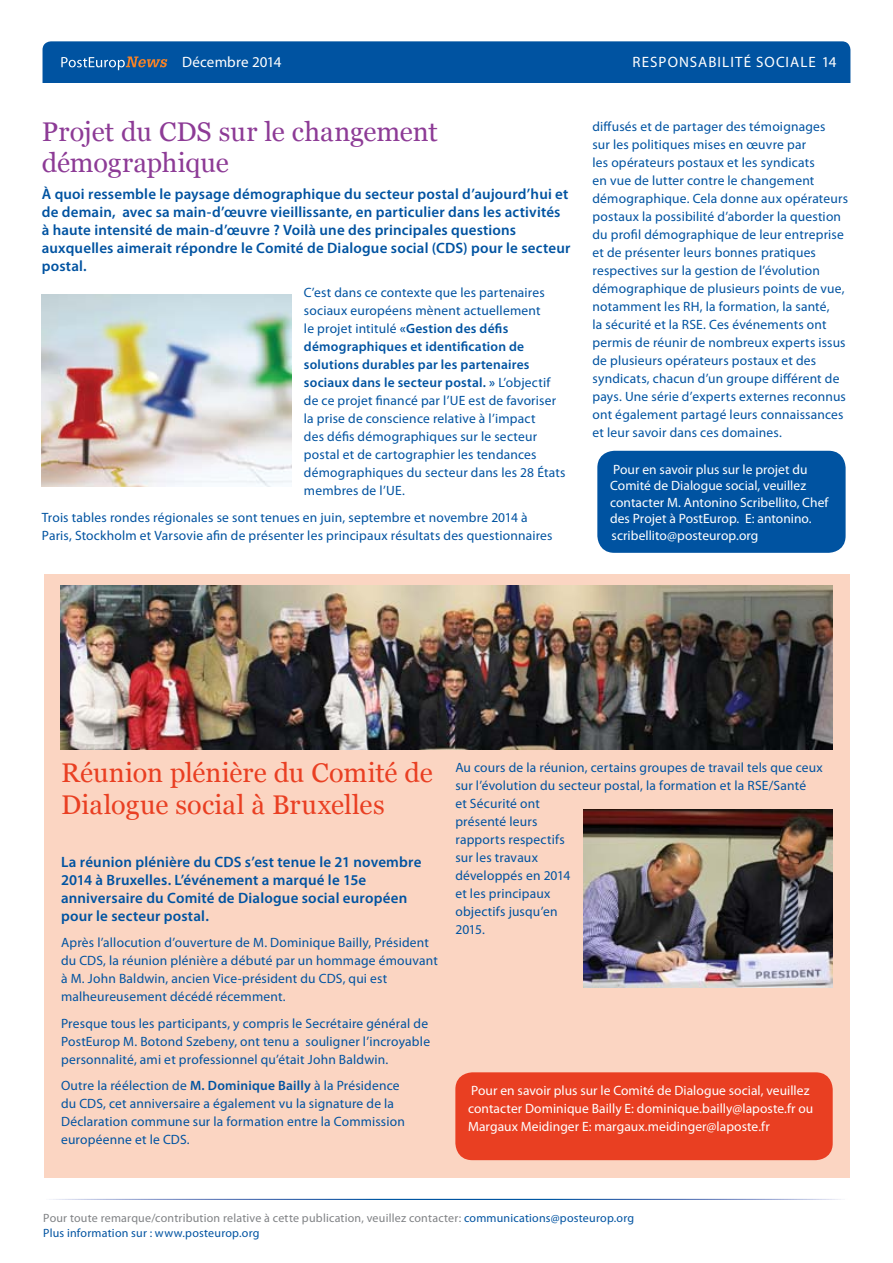
<style>
.page{position:relative;width:893px;height:1263px;background:#fff}
.page>*{position:absolute;margin:0;border:0;box-sizing:border-box;transform-origin:0 0}
.t1{font:27px/31.5px "Georgia";color:#e93f22}
.t2{font:27px/31.5px "Georgia";letter-spacing:-.005em;color:#8d3b96}
.t3{font:600 15px/18px "Myriad Pro";letter-spacing:.01em;color:#0053a1}
.t4{font:15px "Myriad Pro";letter-spacing:.01em;color:#fff}
.t5{font:13.5px/18px "Myriad Pro";letter-spacing:.015em;color:#0053a1}
.t6{font:13.5px/16.5px "Myriad Pro";letter-spacing:.005em;color:#fff}
.t7{font:12px/15px "Myriad Pro";letter-spacing:.015em;color:#808285}
.s1{font-weight:600}
.s2{color:#0053a1}
</style>
<div class="page">
<div style="left:43px;top:41px;width:807px;height:57px;background:#0053a1;border-radius:9px"></div>
<div style="left:37px;top:83px;width:823px;height:17px;background:#fff"></div>
<svg style="left:61px;top:56px;width:106px;height:14px"></svg>
<div style="left:44px;top:574px;width:806px;height:603px;background:#fbd5c2"></div>
<img style="left:42px;top:295px;width:249px;height:191px">
<img style="left:61px;top:585px;width:771px;height:164px">
<div style="left:597px;top:451px;width:249px;height:102px;background:#0053a1;border-radius:17px"></div>
<div style="left:455px;top:1072px;width:378px;height:88px;background:#e93f22;border-radius:17px"></div>
<img style="left:584px;top:809px;width:248px;height:178px">
<p class="t4" style="left:633px;top:53px;width:19px">Responsabilité</p>
<p class="t4" style="left:756px;top:53px;width:10px">sociale</p>
<p class="t4" style="left:182px;top:53px;width:101px">Décembre 2014</p>
<p class="t4" style="left:822px;top:52px;width:16px">14</p>
<h1 class="t2" style="left:42px;top:116px;width:397px">Projet du CDS sur le changement démographique</h1>
<p class="t3" style="left:42px;top:184px;width:530px">À quoi ressemble le paysage démographique du secteur postal d’aujourd’hui et de demain, avec sa main-d’œuvre vieillissante, en particulier dans les activités à haute intensité de main-d’œuvre ? Voilà une des principales questions auxquelles aimerait répondre le Comité de Dialogue social (CDS) pour le secteur postal.</p>
<p class="t5" style="left:304px;top:284px;width:263px">C’est dans ce contexte que les partenaires sociaux européens mènent actuellement<br>le projet intitulé <span class="s1">«Gestion des défis démographiques et identification de solutions durables par les partenaires sociaux dans le secteur postal. »</span> L’objectif de ce projet financé par l’UE est de favoriser la prise de conscience relative à l’impact<br>des défis démographiques sur le secteur postal et de cartographier les tendances démographiques du secteur dans les 28 États membres de l’UE.</p>
<p class="t5" style="left:42px;top:508px;width:512px">Trois tables rondes régionales se sont tenues en juin, septembre et novembre 2014 à<br>Paris, Stockholm et Varsovie afin de présenter les principaux résultats des questionnaires</p>
<p class="t5" style="left:592px;top:117px;width:257px">diffusés et de partager des témoignages<br>sur les politiques mises en œuvre par<br>les opérateurs postaux et les syndicats<br>en vue de lutter contre le changement démographique. Cela donne aux opérateurs postaux la possibilité d’aborder la question du profil démographique de leur entreprise et de présenter leurs bonnes pratiques respectives sur la gestion de l’évolution démographique de plusieurs points de vue, notamment les RH, la formation, la santé,<br>la sécurité et la RSE. Ces événements ont permis de réunir de nombreux experts issus de plusieurs opérateurs postaux et des syndicats, chacun d’un groupe différent de pays. Une série d’experts externes reconnus ont également partagé leurs connaissances et leur savoir dans ces domaines.</p>
<p class="t6" style="left:610px;top:461px;width:220px">Pour en savoir plus sur le projet du Comité de Dialogue social, veuillez contacter M. Antonino Scribellito, Chef des Projet à PostEurop. E: antonino. scribellito@posteurop.org</p>
<h1 class="t1" style="left:61px;top:758px;width:373px">Réunion plénière du Comité de<br>Dialogue social à Bruxelles</h1>
<p class="t3" style="left:61px;top:852px;width:362px">La réunion plénière du CDS s’est tenue le 21 novembre 2014 à Bruxelles. L’événement a marqué le 15e anniversaire du Comité de Dialogue social européen pour le secteur postal.</p>
<p class="t5" style="left:61px;top:934px;width:378px">Après l’allocution d’ouverture de M. Dominique Bailly, Président du CDS, la réunion plénière a débuté par un hommage émouvant à M. John Baldwin, ancien Vice-président du CDS, qui est malheureusement décédé récemment.</p>
<p class="t5" style="left:61px;top:1014px;width:371px">Presque tous les participants, y compris le Secrétaire général de<br>PostEurop M. Botond Szebeny, ont tenu a souligner l’incroyable personnalité, ami et professionnel qu’était John Baldwin.</p>
<p class="t5" style="left:61px;top:1076px;width:345px">Outre la réélection de <span class="s1">M. Dominique Bailly</span> à la Présidence du CDS, cet anniversaire a également vu la signature de la Déclaration commune sur la formation entre la Commission européenne et le CDS.</p>
<p class="t5" style="left:455px;top:758px;width:369px">Au cours de la réunion, certains groupes de travail tels que ceux sur l’évolution du secteur postal, la formation et la RSE/Santé<br>et Sécurité ont<br>présenté leurs<br>rapports respectifs<br>sur les travaux<br>développés en 2014<br>et les principaux<br>objectifs jusqu’en<br>2015.</p>
<p class="t6" style="left:468px;top:1081px;width:347px;line-height:18px">Pour en savoir plus sur le Comité de Dialogue social, veuillez contacter Dominique Bailly E: dominique.bailly@laposte.fr ou<br>Margaux Meidinger E: margaux.meidinger@laposte.fr</p>
<p class="t7" style="left:43px;top:1211px;width:592px">Pour toute remarque/contribution relative à cette publication, veuillez contacter: <span class="s2">communications@posteurop.org<br>Plus information sur : www.posteurop.org</span></p>
</div>
